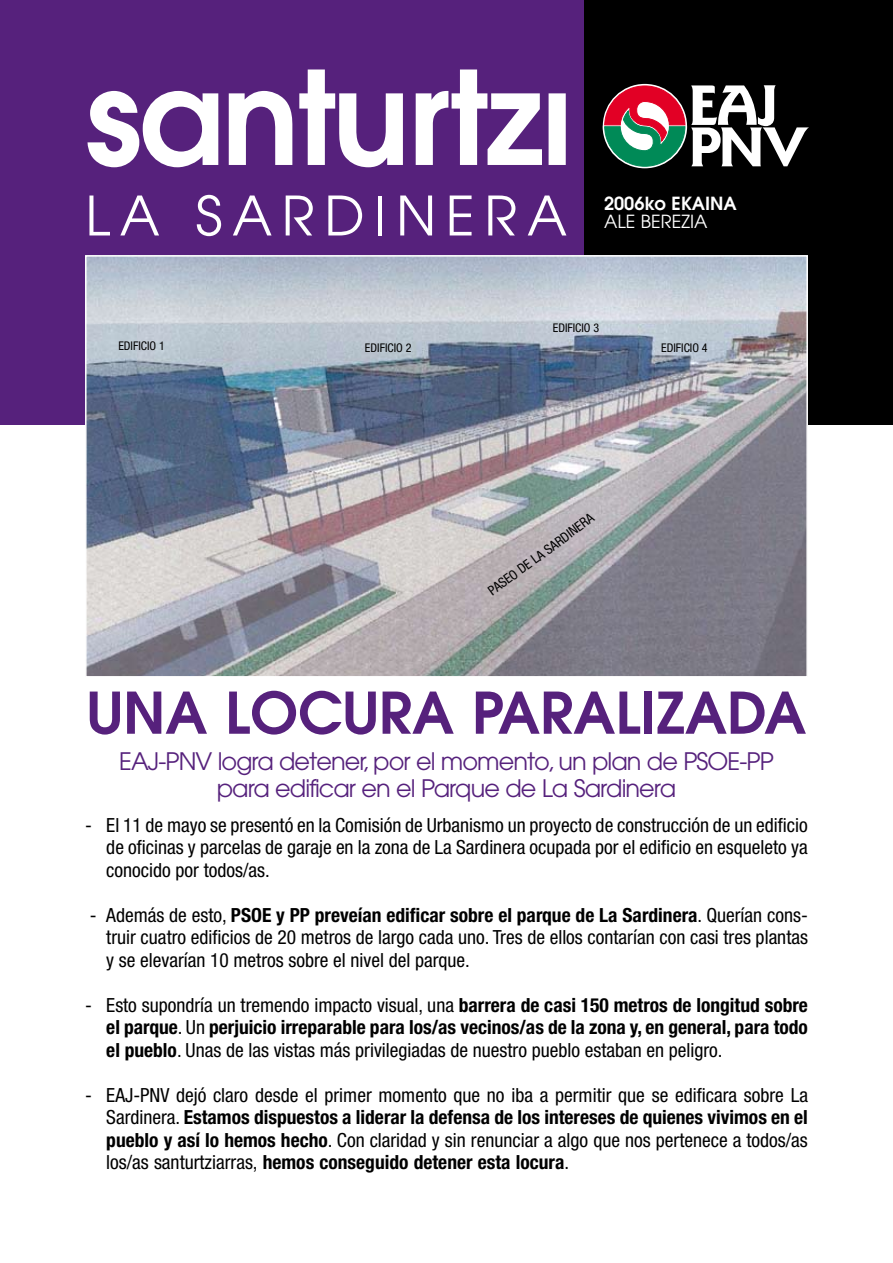
<style>
.page{position:relative;width:893px;height:1263px;background:#fff}
.page>*{position:absolute;margin:0;border:0;box-sizing:border-box;transform-origin:0 0}
.t1{font:600 129px "Avant Garde";letter-spacing:-.02em;color:#fff}
.t2{font:600 57px "Avant Garde";color:#56217c}
.t3{font:54px "Avant Garde";letter-spacing:.18em;color:#fff}
.t4{font:24px/27px "Avant Garde";letter-spacing:-.04em;color:#56217c;text-align:center}
.t5{font:condensed 19.5px/22.5px "Helvetica Neue";color:#000;text-align:justify}
.t6{font:700 condensed 19.5px/22.5px "Helvetica Neue";color:#000;text-align:justify}
.t7{font:600 18px "Avant Garde";color:#fff}
.t8{font:18px "Avant Garde";color:#fff}
.t9{font:condensed 13.5px "Helvetica Neue";color:#000}
.t10{font:condensed 12px "Helvetica Neue";color:#000}
.s1{font-weight:700}
.s2{font-weight:400}
</style>
<div class="page">
<div style="left:0;top:0;width:893px;height:425px;background:#56217c"></div>
<div style="left:584px;top:0;width:309px;height:425px;background:#000"></div>
<svg style="left:604px;top:85px;width:205px;height:82px"></svg>
<img style="left:88px;top:258px;width:717px;height:416px">
<div style="left:85px;top:255px;width:723px;height:422px;border:2px solid #fff"></div>
<h1 class="t1" style="left:85px;top:33px;width:489px">santurtzi</h1>
<h3 class="t3" style="left:85px;top:184px;width:483px">LA SARDINERA</h3>
<p class="t7" style="left:604px;top:192px;width:134px">2006ko EKAINA</p>
<p class="t8" style="left:604px;top:211px;width:105px">ALE BEREZIA</p>
<p class="t10" style="left:118px;top:338px;width:48px">EDIFICIO 1</p>
<p class="t10" style="left:365px;top:341px;width:48px">EDIFICIO 2</p>
<p class="t10" style="left:553px;top:321px;width:48px">EDIFICIO 3</p>
<p class="t10" style="left:661px;top:341px;width:48px">EDIFICIO 4</p>
<p class="t9" style="left:485px;top:585px;width:129px;rotate:-36deg">PASEO DE LA SARDINERA</p>
<h2 class="t2" style="left:87px;top:675px;width:721px">UNA LOCURA PARALIZADA</h2>
<p class="t4" style="left:119px;top:747px;width:656px">EAJ-PNV logra detener, por el momento, un plan de PSOE-PP para edificar en el Parque de La Sardinera</p>
<p class="t5" style="left:106px;top:813px;width:703px;text-indent:-21px">- El 11 de mayo se presentó en la Comisión de Urbanismo un proyecto de construcción de un edificio de oficinas y parcelas de garaje en la zona de La Sardinera ocupada por el edificio en esqueleto ya conocido por todos/as.</p>
<p class="t5" style="left:106px;top:903px;width:703px;text-indent:-17px">- Además de esto, <span class="s1">PSOE y PP preveían edificar sobre el parque de La Sardinera</span>. Querían cons&shy;truir cuatro edificios de 20 metros de largo cada uno. Tres de ellos contarían con casi tres plantas y se elevarían 10 metros sobre el nivel del parque.</p>
<p class="t6" style="left:106px;top:993px;width:703px;text-indent:-21px"><span class="s2">- Esto supondría un tremendo impacto visual, una</span> barrera de casi 150 metros de longitud sobre el parque<span class="s2">. Un</span> perjuicio irreparable para los/as vecinos/as de la zona y, en general, para todo el pueblo<span class="s2">. Unas de las vistas más privilegiadas de nuestro pueblo estaban en peligro.</span></p>
<p class="t5" style="left:106px;top:1083px;width:703px;text-indent:-21px">- EAJ-PNV dejó claro desde el primer momento que no iba a permitir que se edificara sobre La Sardinera. <span class="s1">Estamos dispuestos a liderar la defensa de los intereses de quienes vivimos en el pueblo y así lo hemos hecho</span>. Con claridad y sin renunciar a algo que nos pertenece a todos/as los/as santurtziarras, <span class="s1">hemos conseguido detener esta locura</span>.</p>
</div>
